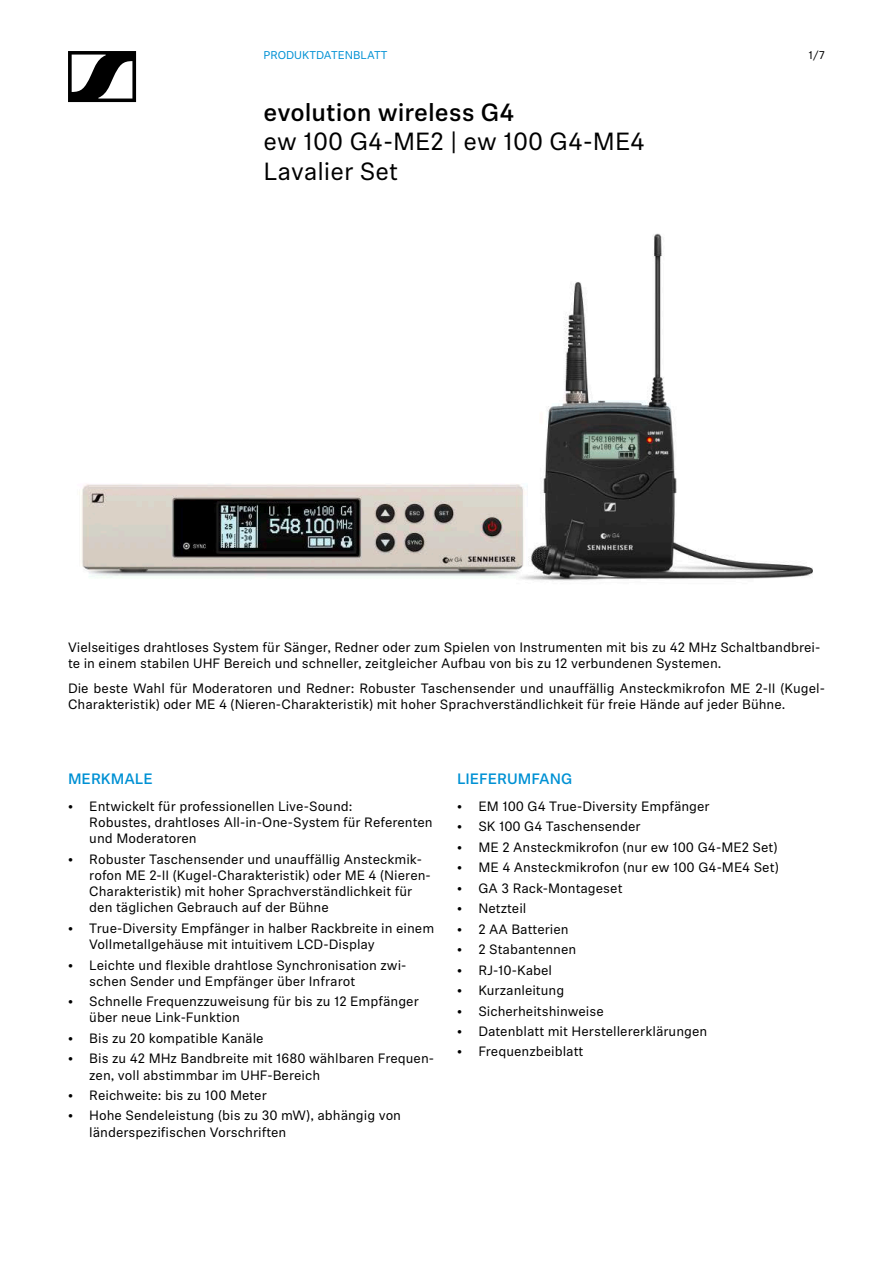
<style>
.page{position:relative;width:893px;height:1263px;background:#fff}
.page>*{position:absolute;margin:0;border:0;box-sizing:border-box;transform-origin:0 0}
.t1{font:24.75px/29.7px "Sennheiser Neue";color:#000}
.t2{font:500 24.75px "Sennheiser Neue";color:#000}
.t3{font:500 15px "Sennheiser Neue";color:#0091d4}
.t4{font:13.5px/16.2px "Sennheiser Neue";color:#000}
.t5{font:11.25px "Sennheiser Neue";color:#0091d4}
.t6{font:11.25px "Sennheiser Neue";color:#000}
</style>
<div class="page">
<svg style="left:68px;top:51px;width:68px;height:51px"></svg>
<img style="left:79px;top:233px;width:734px;height:348px">
<p class="t5" style="left:264px;top:48px;width:125px">PRODUKTDATENBLATT</p>
<h1 class="t2" style="left:264px;top:95px;width:252px">evolution wireless G4</h1>
<h1 class="t1" style="left:264px;top:126px;width:383px">ew 100 G4-ME2 | ew 100 G4-ME4<br>Lavalier Set</h1>
<p class="t6" style="left:808px;top:48px;width:18px">1/7</p>
<p class="t4" style="left:68px;top:639px;width:754px">Vielseitiges drahtloses System für Sänger, Redner oder zum Spielen von Instrumenten mit bis zu 42 MHz Schaltbandbrei&shy;te in einem stabilen UHF Bereich und schneller, zeitgleicher Aufbau von bis zu 12 verbundenen Systemen.</p>
<p class="t4" style="left:68px;top:680px;width:758px">Die beste Wahl für Moderatoren und Redner: Robuster Taschensender und unauffällig Ansteckmikrofon ME 2-II (Kugel-<br>Charakteristik) oder ME 4 (Nieren-Charakteristik) mit hoher Sprachverständlichkeit für freie Hände auf jeder Bühne.</p>
<p class="t3" style="left:68px;top:768px;width:86px">MERKMALE</p>
<p class="t4" style="left:89px;top:797px;width:345px;text-indent:-21px">• Entwickelt für professionellen Live-Sound:<br>Robustes, drahtloses All-in-One-System für Referenten und Moderatoren</p>
<p class="t4" style="left:89px;top:850px;width:343px;text-indent:-21px">• Robuster Taschensender und unauffällig Ansteckmik&shy;rofon ME 2-II (Kugel-Charakteristik) oder ME 4 (Nieren-Charakteristik) mit hoher Sprachverständlichkeit für den täglichen Gebrauch auf der Bühne</p>
<p class="t4" style="left:89px;top:919px;width:346px;text-indent:-21px">• True-Diversity Empfänger in halber Rackbreite in einem<br>Vollmetallgehäuse mit intuitivem LCD-Display</p>
<p class="t4" style="left:89px;top:956px;width:319px;text-indent:-21px">• Leichte und flexible drahtlose Synchronisation zwi&shy;schen Sender und Empfänger über Infrarot</p>
<p class="t4" style="left:89px;top:993px;width:331px;text-indent:-21px">• Schnelle Frequenzzuweisung für bis zu 12 Empfänger über neue Link-Funktion</p>
<p class="t4" style="left:68px;top:1029px;width:197px">• Bis zu 20 kompatible Kanäle</p>
<p class="t4" style="left:89px;top:1050px;width:346px;text-indent:-21px">• Bis zu 42 MHz Bandbreite mit 1680 wählbaren Frequen&shy;zen, voll abstimmbar im UHF-Bereich</p>
<p class="t4" style="left:68px;top:1086px;width:200px">• Reichweite: bis zu 100 Meter</p>
<p class="t4" style="left:89px;top:1107px;width:313px;text-indent:-21px">• Hohe Sendeleistung (bis zu 30 mW), abhängig von länderspezifischen Vorschriften</p>
<p class="t3" style="left:457px;top:768px;width:117px">LIEFERUMFANG</p>
<p class="t4" style="left:457px;top:797px;width:254px">• EM 100 G4 True-Diversity Empfänger</p>
<p class="t4" style="left:457px;top:818px;width:185px">• SK 100 G4 Taschensender</p>
<p class="t4" style="left:457px;top:838px;width:322px">• ME 2 Ansteckmikrofon (nur ew 100 G4-ME2 Set)</p>
<p class="t4" style="left:457px;top:859px;width:323px">• ME 4 Ansteckmikrofon (nur ew 100 G4-ME4 Set)</p>
<p class="t4" style="left:457px;top:879px;width:167px">• GA 3 Rack-Montageset</p>
<p class="t4" style="left:457px;top:900px;width:71px">• Netzteil</p>
<p class="t4" style="left:457px;top:920px;width:113px">• 2 AA Batterien</p>
<p class="t4" style="left:457px;top:941px;width:121px">• 2 Stabantennen</p>
<p class="t4" style="left:457px;top:961px;width:96px">• RJ-10-Kabel</p>
<p class="t4" style="left:457px;top:981px;width:109px">• Kurzanleitung</p>
<p class="t4" style="left:457px;top:1002px;width:148px">• Sicherheitshinweise</p>
<p class="t4" style="left:457px;top:1022px;width:252px">• Datenblatt mit Herstellererklärungen</p>
<p class="t4" style="left:457px;top:1043px;width:128px">• Frequenzbeiblatt</p>
</div>
